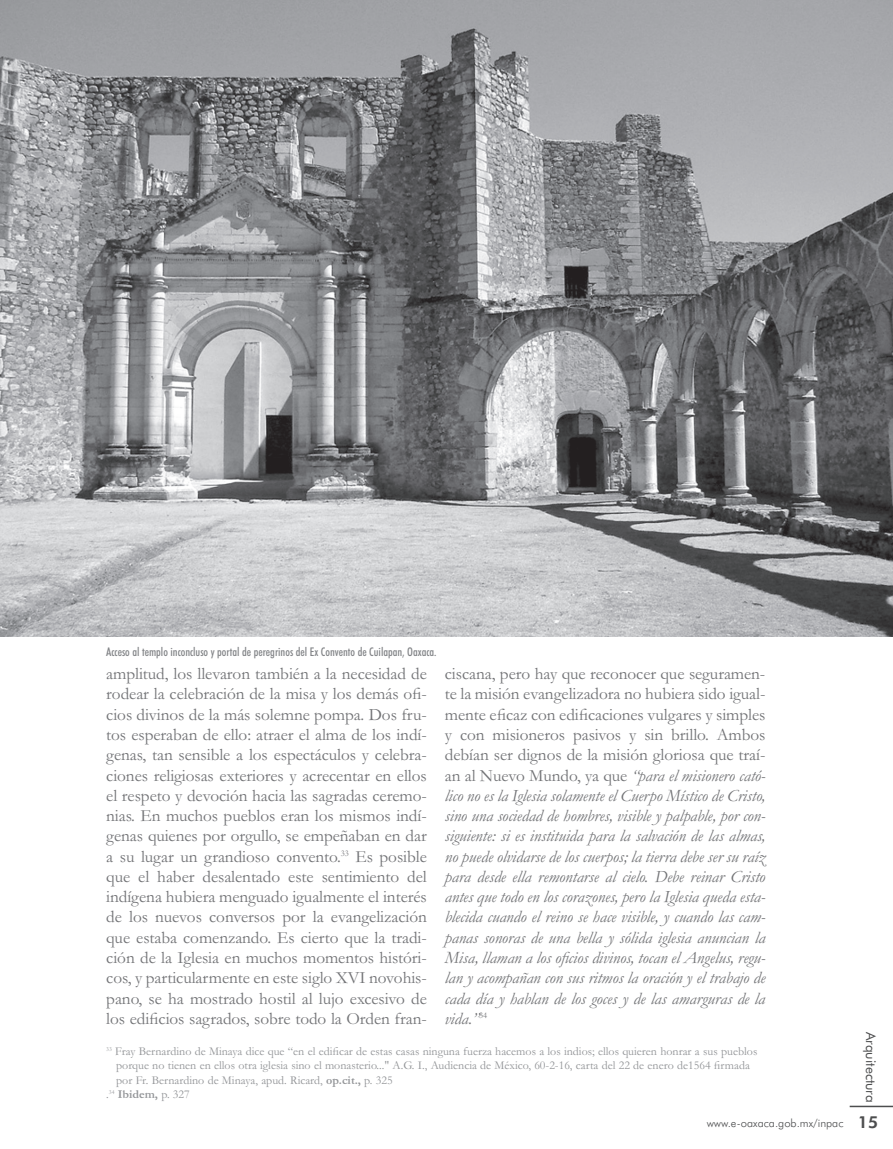
<style>
.page{position:relative;width:893px;height:1149px;background:#fff}
.page>*{position:absolute;margin:0;border:0;box-sizing:border-box;transform-origin:0 0}
.t1{font:italic 17.25px/20.2px "Garamond";letter-spacing:-.005em;color:#727376;text-align:justify}
.t2{font:17.25px/20.2px "Garamond";letter-spacing:-.005em;color:#727376;text-align:justify}
.t3{font:800 16.5px "Futura BT";color:#4d4e4f}
.t4{font:13.5px "Futura BT";color:#4d4e4f}
.t5{font:12px "Garamond";color:#929497}
.t6{font:500 condensed 12px "Futura BT";color:#828487}
.t7{font:700 12px "Garamond";color:#929497}
.t8{font:300 11.25px "Futura BT";color:#4d4e4f}
.s1{font-style:normal}
.s2{font-weight:700}
.s3{font-weight:400}
</style>
<div class="page">
<hr style="left:850px;top:1105px;width:43px;height:1px;background:#4d4e4f">
<img style="left:0;top:0;width:893px;height:636px">
<p class="t6" style="left:106px;top:644px;width:332px">Acceso al templo inconcluso y portal de peregrinos del Ex Convento de Cuilapan, Oaxaca.</p>
<p class="t2" style="left:106px;top:663px;width:322px">amplitud, los llevaron también a la necesidad de rodear la celebración de la misa y los demás ofi&shy;cios divinos de la más solemne pompa. Dos fru&shy;tos esperaban de ello: atraer el alma de los indí&shy;genas, tan sensible a los espectáculos y celebra&shy;ciones religiosas exteriores y acrecentar en ellos el respeto y devoción hacia las sagradas ceremo&shy;nias. En muchos pueblos eran los mismos indí&shy;genas quienes por orgullo, se empeñaban en dar a su lugar un grandioso convento.<sup>33</sup> Es posible que el haber desalentado este sentimiento del indígena hubiera menguado igualmente el interés de los nuevos conversos por la evangelización que estaba comenzando. Es cierto que la tradi&shy;ción de la Iglesia en muchos momentos históri&shy;cos, y particularmente en este siglo XVI novohis&shy;pano, se ha mostrado hostil al lujo excesivo de los edificios sagrados, sobre todo la Orden fran-</p>
<p class="t1" style="left:445px;top:663px;width:322px"><span class="s1">ciscana, pero hay que reconocer que seguramen&shy;te la misión evangelizadora no hubiera sido igual&shy;mente eficaz con edificaciones vulgares y simples y con misioneros pasivos y sin brillo. Ambos debían ser dignos de la misión gloriosa que traí&shy;an al Nuevo Mundo, ya que</span> “para el misionero cató&shy;lico no es la Iglesia solamente el Cuerpo Místico de Cristo, sino una sociedad de hombres, visible ypalpable, por con&shy;siguiente: si es instituida para la salvación de las almas, no puede olvidarse de los cuerpos; la tierra debe ser su raíz para desde ella remontarse al cielo. Debe reinar Cristo antes que todo en los corazones, pero la Iglesia queda esta&shy;blecida cuando el reino se hace visible, ycuando las cam&shy;panas sonoras de una bella ysólida iglesia anuncian la Misa, llaman a los oficios divinos, tocan el Angelus, regu&shy;lan yacompañan con sus ritmos la oración yel trabajo de cada día yhablan de los goces yde las amarguras de la vida.”<sup>34</sup></p>
<p class="t5" style="left:106px;top:1042px;width:653px"><sup>33</sup> Fray Bernardino de Minaya dice que “en el edificar de estas casas ninguna fuerza hacemos a los indios; ellos quieren honrar a sus pueblos</p>
<p class="t5" style="left:116px;top:1056px;width:635px">porque no tienen en ellos otra iglesia sino el monasterio..." A.G. I., Audiencia de México, 60-2-16, carta del 22 de enero de1564 firmada</p>
<p class="t5" style="left:116px;top:1071px;width:278px">por Fr. Bernardino de Minaya, apud. Ricard, <span class="s2">op.cit.,</span> p. 325</p>
<p class="t7" style="left:106px;top:1085px;width:85px"><span class="s3">.</span><sup>34</sup> Ibidem, <span class="s3">p. 327</span></p>
<p class="t8" style="left:707px;top:1115px;width:138px">www.e-oaxaca.gob.mx/inpac</p>
<p class="t4" style="left:879px;top:1031px;width:73px;rotate:90deg">Arquitectura</p>
<p class="t3" style="left:858px;top:1111px;width:22px">15</p>
</div>
